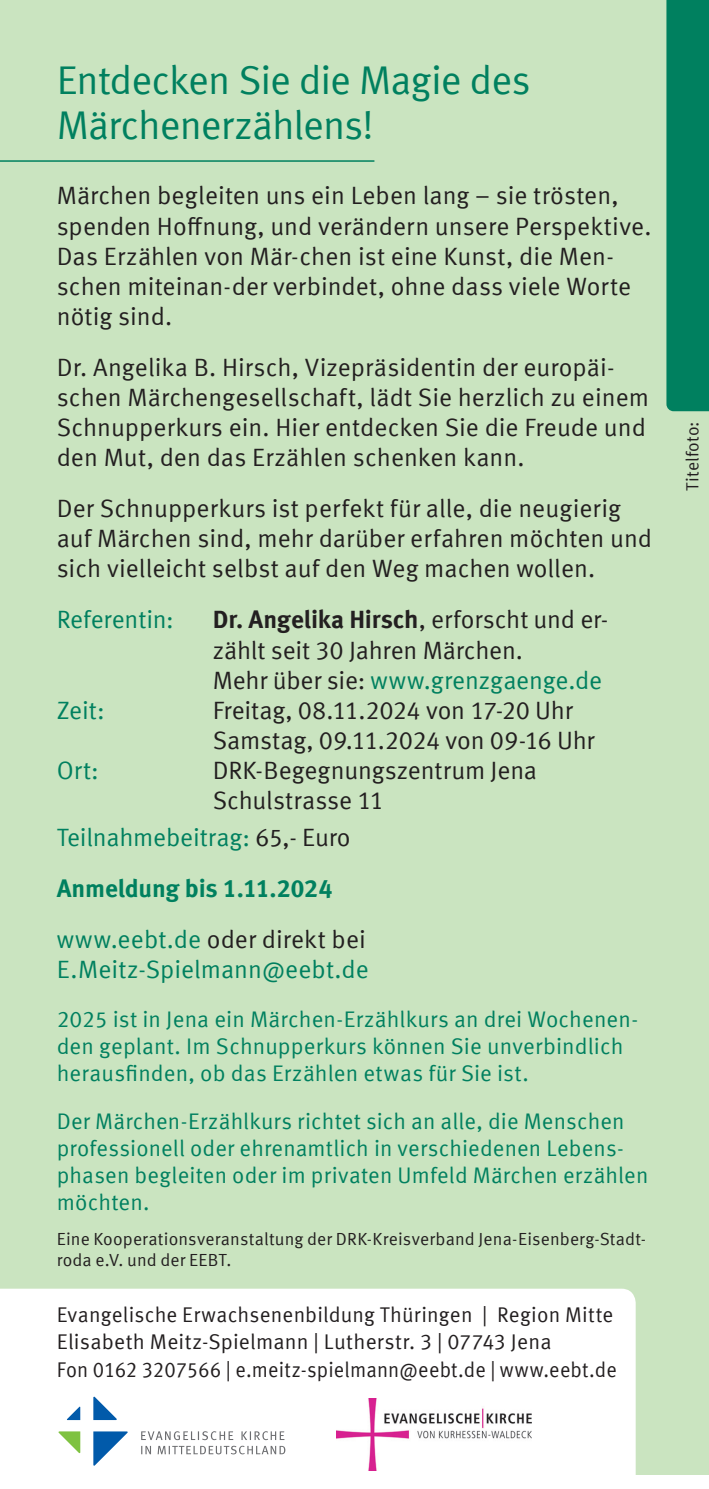
<style>
.page{position:relative;width:709px;height:1489px;background:#fff}
.page>*{position:absolute;margin:0;border:0;box-sizing:border-box;transform-origin:0 0}
.Überschrift_02{font:40px/45px "Meta Offc Norm";letter-spacing:-.025em;color:#00805f}
.Infos{font:25px/30px "Meta Offc Norm";color:#231f20}
.Infos-2{font:25px "Meta Offc Norm";letter-spacing:-.01em;color:#00805f}
.Fließtext{font:25px/30px "Meta Offc Norm";letter-spacing:.005em;color:#00805f}
.Fließtext-2{font:700 25px "Meta Offc";letter-spacing:-.01em;color:#00805f}
.t1{font:22.5px/27px "Meta Offc Norm";letter-spacing:.005em;color:#00805f}
.t2{font:21.25px/27.5px "Meta Offc Norm";letter-spacing:.01em;color:#231f20}
._7_Punkt{font:17.5px/21px "Meta Offc Norm";letter-spacing:.01em;color:#231f20}
.s1{font-family:"Meta Offc";font-weight:700}
.s2{color:#231f20}
</style>
<div class="page">
<div style="left:0;top:0;width:709px;height:1474px;background:#cae4c0"></div>
<div style="left:666px;top:0;width:43px;height:411px;background:#00805f"></div>
<div style="left:0;top:1288px;width:635px;height:186px;background:#fff"></div>
<img style="left:337px;top:1397px;width:194px;height:73px">
<svg style="left:58px;top:1396px;width:70px;height:69px"></svg>
<svg style="left:141px;top:1445px;width:144px;height:9px"></svg>
<svg style="left:141px;top:1430px;width:143px;height:9px"></svg>
<hr style="left:0;top:160px;width:374px;height:2px;background:#00805f">
<p class="Überschrift_02" style="left:57px;top:59px;width:475px">Entdecken Sie die Magie des<br>Märchenerzählens!</p>
<p class="Infos" style="left:57px;top:181px;width:596px">Märchen begleiten uns ein Leben lang – sie trösten, spenden Hoffnung, und verändern unsere Perspektive.<br>Das Erzählen von Mär-chen ist eine Kunst, die Men&shy;schen miteinan-der verbindet, ohne dass viele Worte nötig sind.</p>
<p class="Infos" style="left:57px;top:353px;width:594px">Dr. Angelika B. Hirsch, Vizepräsidentin der europäi&shy;schen Märchengesellschaft, lädt Sie herzlich zu einem Schnupperkurs ein. Hier entdecken Sie die Freude und den Mut, den das Erzählen schenken kann.</p>
<p class="Infos" style="left:57px;top:494px;width:597px">Der Schnupperkurs ist perfekt für alle, die neugierig auf Märchen sind, mehr darüber erfahren möchten und sich vielleicht selbst auf den Weg machen wollen.</p>
<p class="Infos-2" style="left:57px;top:605px;width:119px">Referentin:</p>
<p class="Infos" style="left:213px;top:605px;width:397px"><span class="s1">Dr. Angelika Hirsch</span>, erforscht und er&shy;zählt seit 30 Jahren Märchen.</p>
<p class="Infos-2" style="left:213px;top:665px;width:391px"><span class="s2">Mehr über sie:</span> www.grenzgaenge.de</p>
<p class="Infos-2" style="left:57px;top:695px;width:49px">Zeit:</p>
<p class="Infos" style="left:213px;top:695px;width:383px">Freitag, 08.11.2024 von 17-20 Uhr<br>Samstag, 09.11.2024 von 09-16 Uhr</p>
<p class="Infos-2" style="left:57px;top:755px;width:44px">Ort:</p>
<p class="Infos" style="left:213px;top:755px;width:326px">DRK-Begegnungszentrum Jena<br>Schulstrasse 11</p>
<p class="Infos-2" style="left:57px;top:822px;width:295px">Teilnahmebeitrag: <span class="s2">65,- Euro</span></p>
<p class="Fließtext-2" style="left:57px;top:873px;width:277px">Anmeldung bis 1.11.2024</p>
<p class="Fließtext" style="left:57px;top:925px;width:313px">www.eebt.de <span class="s2">oder direkt bei<br></span>E.Meitz-Spielmann@eebt.de</p>
<p class="t1" style="left:57px;top:1005px;width:583px">2025 ist in Jena ein Märchen-Erzählkurs an drei Wochenen&shy;den geplant. Im Schnupperkurs können Sie unverbindlich herausfinden, ob das Erzählen etwas für Sie ist.</p>
<p class="t1" style="left:57px;top:1108px;width:593px">Der Märchen-Erzählkurs richtet sich an alle, die Menschen professionell oder ehrenamtlich in verschiedenen Lebens&shy;phasen begleiten oder im privaten Umfeld Märchen erzählen möchten.</p>
<p class="_7_Punkt" style="left:57px;top:1228px;width:591px">Eine Kooperationsveranstaltung der DRK-Kreisverband Jena-Eisenberg-Stadt&shy;roda e.V. und der EEBT.</p>
<p class="t2" style="left:57px;top:1300px;width:561px">Evangelische Erwachsenenbildung Thüringen | Region Mitte<br>Elisabeth Meitz-Spielmann | Lutherstr. 3 | 07743 Jena<br>Fon 0162 3207566 | e.meitz-spielmann@eebt.de | www.eebt.de</p>
<p class="_7_Punkt" style="left:682px;top:491px;width:71px;rotate:-90deg">Titelfoto:</p>
</div>
